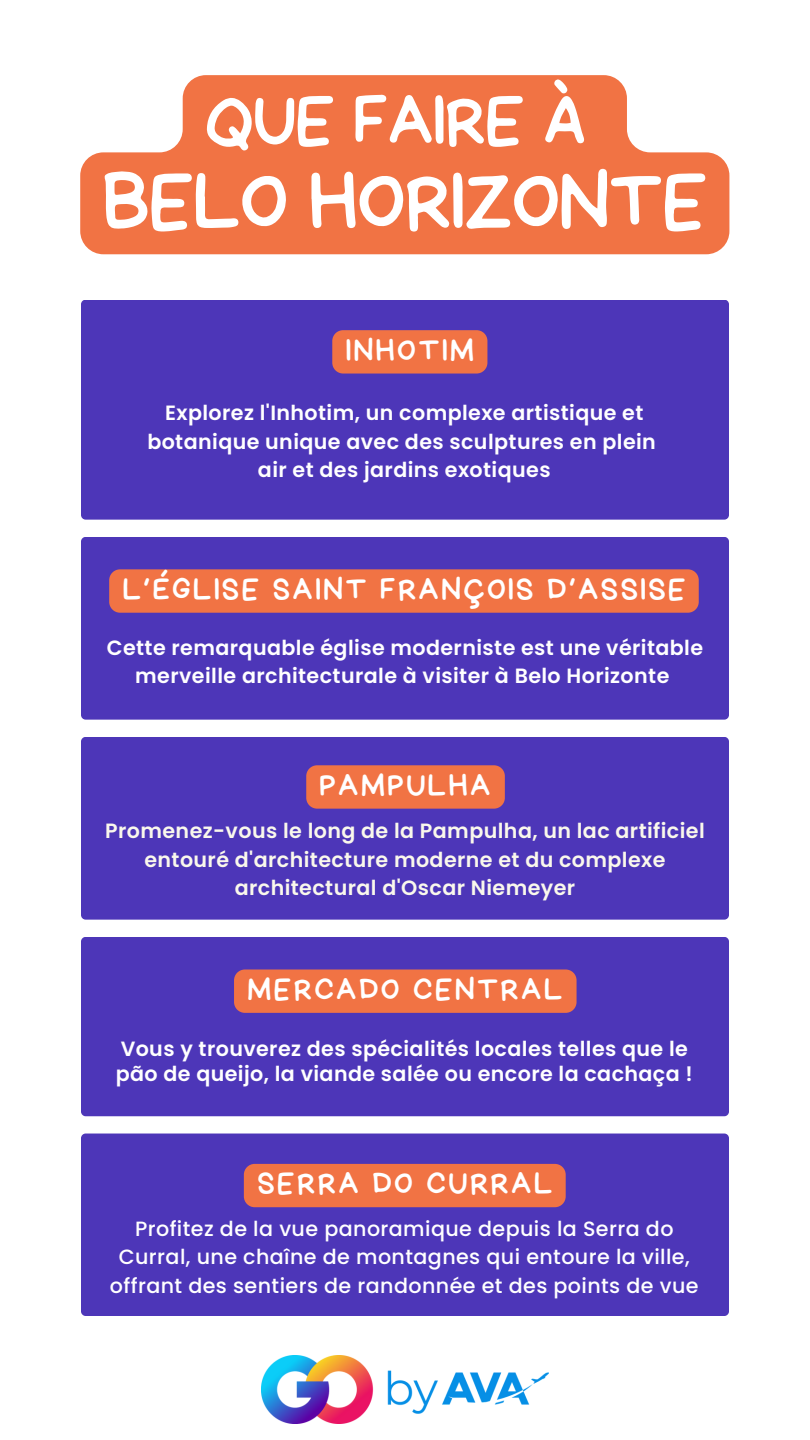
<style>
.page{position:relative;width:810px;height:1440px;background:#fff}
.page>*{position:absolute;margin:0;border:0;box-sizing:border-box;transform-origin:0 0}
.t1{font:80px "Handyman";letter-spacing:.01em;color:#fff}
.t2{font:70.2px "Handyman";letter-spacing:.01em;color:#fff}
.t3{font:31px "Handyman";letter-spacing:.1em;color:#fff}
.t4{font:600 20.6px/28.5px "Poppins";letter-spacing:.02em;color:#fff;text-align:center}
.t5{font:500 20.6px/28.5px "Poppins";letter-spacing:.02em;color:#fff;text-align:center}
.t6{font:600 20.6px/28.5px "Poppins";letter-spacing:.02em;color:#faf8ec;text-align:center}
</style>
<div class="page">
<svg style="left:80px;top:75px;width:649px;height:179px;background:#f2865e"></svg>
<div style="left:81px;top:300px;width:648px;height:220px;background:#4d36b8;border-radius:5px"></div>
<div style="left:332px;top:330px;width:155px;height:44px;background:#f17344"></div>
<div style="left:81px;top:1134px;width:648px;height:182px;background:#4d36b8;border-radius:5px"></div>
<div style="left:244px;top:1164px;width:322px;height:43px;background:#f17344;border-radius:11px"></div>
<div style="left:81px;top:537px;width:648px;height:183px;background:#4d36b8;border-radius:5px"></div>
<div style="left:109px;top:569px;width:590px;height:44px;background:#f17344;border-radius:11px"></div>
<div style="left:81px;top:737px;width:648px;height:183px;background:#4d36b8;border-radius:5px"></div>
<div style="left:306px;top:765px;width:199px;height:44px;background:#f17344"></div>
<div style="left:81px;top:937px;width:648px;height:179px;background:#4d36b8;border-radius:5px"></div>
<div style="left:234px;top:970px;width:343px;height:43px;background:#f17344"></div>
<img style="left:262px;top:1355px;width:286px;height:68px">
<p class="t2" style="left:206px;top:86px;width:381px">QUE FAIRE À</p>
<p class="t1" style="left:103px;top:163px;width:605px">BELO HORIZONTE</p>
<p class="t3" style="left:346px;top:335px;width:129px">INHOTIM</p>
<p class="t4" style="left:147px;top:399px;width:510px">Explorez l'Inhotim, un complexe artistique et botanique unique avec des sculptures en plein</p>
<p class="t4" style="left:258px;top:456px;width:294px">air et des jardins exotiques</p>
<p class="t3" style="left:123px;top:574px;width:564px">L’ÉGLISE SAINT FRANÇOIS D’ASSISE</p>
<p class="t4" style="left:107px;top:633px;width:598px">Cette remarquable église moderniste est une véritable merveille architecturale à visiter à Belo Horizonte</p>
<p class="t3" style="left:320px;top:770px;width:172px">PAMPULHA</p>
<p class="t6" style="left:105px;top:817px;width:601px">Promenez-vous le long de la Pampulha, un lac artificiel entouré d'architecture moderne et du complexe architectural d'Oscar Niemeyer</p>
<p class="t3" style="left:248px;top:974px;width:316px">MERCADO CENTRAL</p>
<p class="t4" style="left:116px;top:1036px;width:579px;line-height:24.8px;text-align:left">Vous y trouverez des spécialités locales telles que le pão de queijo, la viande salée ou encore la cachaça !</p>
<p class="t3" style="left:258px;top:1169px;width:296px">SERRA DO CURRAL</p>
<p class="t5" style="left:110px;top:1214px;width:590px">Profitez de la vue panoramique depuis la Serra do<br>Curral, une chaîne de montagnes qui entoure la ville, offrant des sentiers de randonnée et des points de vue</p>
</div>
